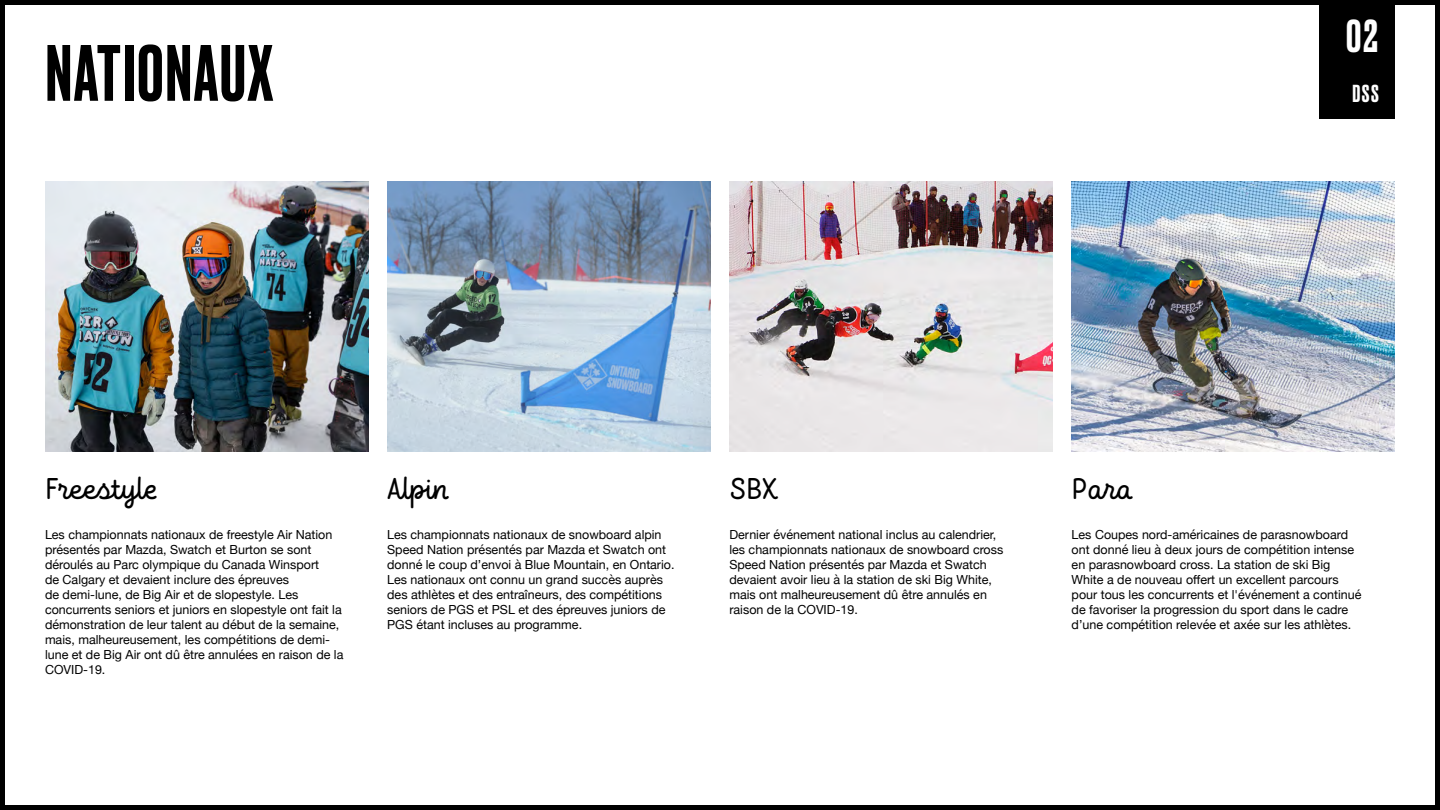
<style>
.page{position:relative;width:1440px;height:810px;background:#fff}
.page>*{position:absolute;margin:0;border:0;box-sizing:border-box;transform-origin:0 0}
.t1{font:500 75px "Druk";letter-spacing:.03em;color:#000}
.t2{font:500 43.5px "Druk";color:#fff}
.t3{font:30px "TT Milks Script";color:#000}
.t4{font:500 23.12px "Druk";color:#fff}
.t5{font:12.5px/15px "Helvetica Neue";color:#000}
</style>
<div class="page">
<div style="left:1319px;top:0;width:76px;height:119px;background:#000"></div>
<img style="left:1072px;top:182px;width:323px;height:270px">
<div style="left:0;top:0;width:1440px;height:810px;border:5px solid #000"></div>
<img style="left:729px;top:182px;width:324px;height:270px">
<img style="left:387px;top:182px;width:324px;height:270px">
<img style="left:45px;top:182px;width:323px;height:270px">
<p class="t1" style="left:46px;top:22px;width:229px">NATIONAUX</p>
<p class="t3" style="left:45px;top:469px;width:114px">Freestyle</p>
<p class="t3" style="left:387px;top:469px;width:63px">Alpin</p>
<p class="t3" style="left:729px;top:469px;width:50px">SBX</p>
<p class="t3" style="left:1072px;top:469px;width:62px">Para</p>
<p class="t2" style="left:1346px;top:6px;width:33px">O2</p>
<p class="t4" style="left:1352px;top:78px;width:28px">DSS</p>
<p class="t5" style="left:729px;top:527px;width:275px">Dernier événement national inclus au calendrier, les championnats nationaux de snowboard cross Speed Nation présentés par Mazda et Swatch devaient avoir lieu à la station de ski Big White, mais ont malheureusement dû être annulés en raison de la COVID-19.</p>
<p class="t5" style="left:45px;top:527px;width:300px">Les championnats nationaux de freestyle Air Nation présentés par Mazda, Swatch et Burton se sont déroulés au Parc olympique du Canada Winsport<br>de Calgary et devaient inclure des épreuves<br>de demi-lune, de Big Air et de slopestyle. Les concurrents seniors et juniors en slopestyle ont fait la démonstration de leur talent au début de la semaine, mais, malheureusement, les compétitions de demi&shy;lune et de Big Air ont dû être annulées en raison de la COVID-19.</p>
<p class="t5" style="left:387px;top:527px;width:289px">Les championnats nationaux de snowboard alpin Speed Nation présentés par Mazda et Swatch ont donné le coup d’envoi à Blue Mountain, en Ontario.<br>Les nationaux ont connu un grand succès auprès des athlètes et des entraîneurs, des compétitions seniors de PGS et PSL et des épreuves juniors de PGS étant incluses au programme.</p>
<p class="t5" style="left:1072px;top:527px;width:291px">Les Coupes nord-américaines de parasnowboard ont donné lieu à deux jours de compétition intense en parasnowboard cross. La station de ski Big White a de nouveau offert un excellent parcours pour tous les concurrents et l'événement a continué de favoriser la progression du sport dans le cadre d’une compétition relevée et axée sur les athlètes.</p>
</div>
